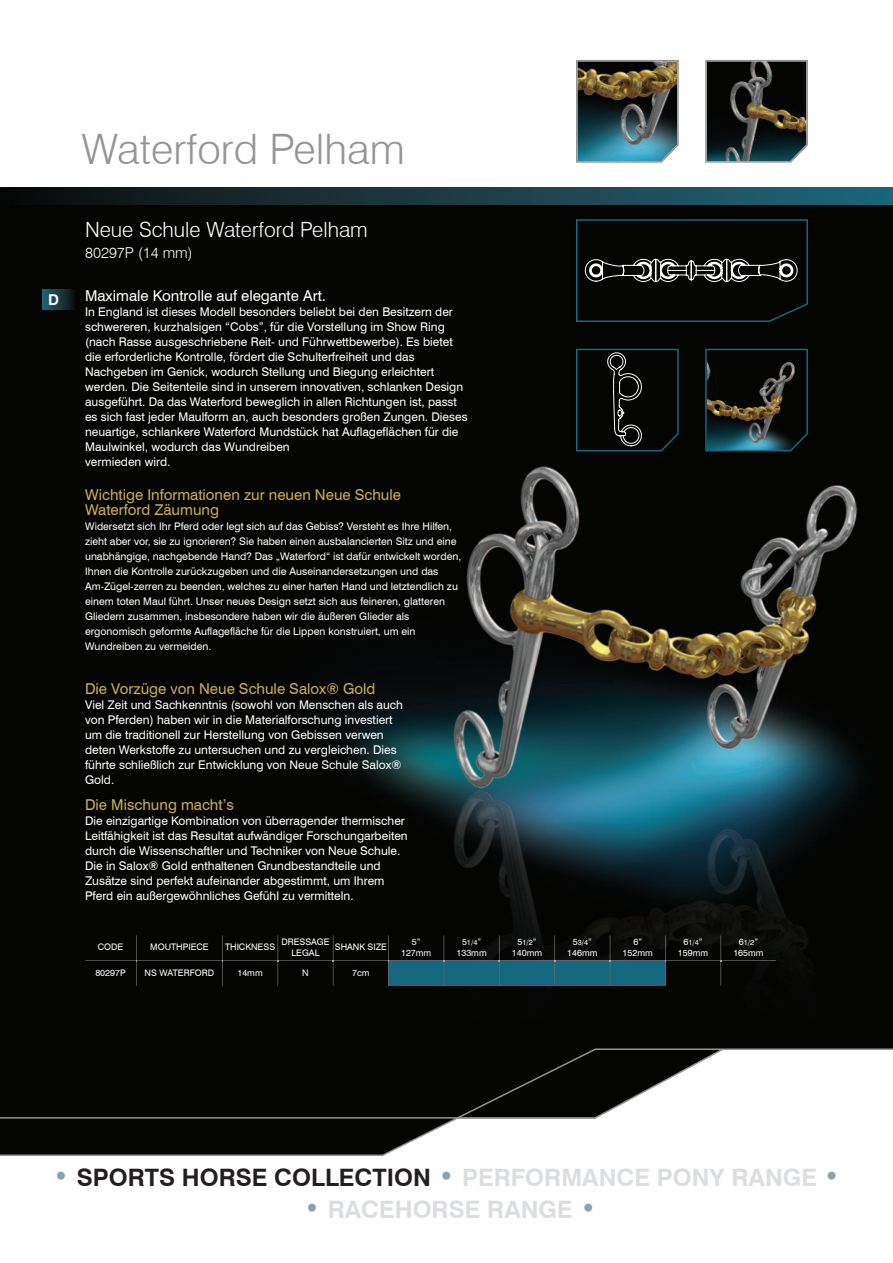
<style>
.page{position:relative;width:893px;height:1263px;background:#fff}
.page>*{position:absolute;margin:0;border:0;box-sizing:border-box;transform-origin:0 0}
.t1{font:300 42px "Swiss 721 BT";color:#939598}
.t2{font:700 24px "Swiss 721 BT";color:#231f20}
.t3{font:700 24px "Swiss 721 BT";color:#dcdddf}
.t4{font:300 21px "Swiss 721 BT";color:#fff}
.t5{font:15px/15px "Swiss 721 BT";color:#ccaf50}
.t6{font:15px "Swiss 721 BT";color:#fff}
.t7{font:300 15px "Swiss 721 BT";color:#fff}
.t8{font:700 15px "Swiss 721 BT";color:#fff}
.t9{font:12px/15px "Swiss 721 BT";color:#fff}
.t10{font:10.5px/15px "Swiss 721 BT";color:#fff}
.t11{font:9px/10.8px "Swiss 721 BT";color:#fff;text-align:center}
.t12{font:7.5px "Swiss 721 BT";color:#fff}
.s1{font-size:9px}
.s2{font-size:27px;color:#88a2b2}
.s3{color:#dcdddf}
</style>
<div class="page">
<img style="left:9px;top:204px;width:884px;height:844px">
<svg style="left:0;top:1048px;width:893px;height:108px"></svg>
<div style="left:0;top:187px;width:893px;height:17px;background:linear-gradient(to right,#100c0a,#22687c)"></div>
<svg style="left:43px;top:289px;width:31px;height:21px"></svg>
<img style="left:576px;top:60px;width:103px;height:103px">
<svg style="left:705px;top:60px;width:103px;height:103px;background:#2c2f2d"></svg>
<img style="left:705px;top:349px;width:103px;height:102px">
<svg style="left:576px;top:219px;width:232px;height:103px;background:#131716"></svg>
<svg style="left:576px;top:349px;width:103px;height:102px;background:#0f1514"></svg>
<div style="left:389px;top:961px;width:55px;height:25px;background:#156880"></div>
<div style="left:444px;top:961px;width:55px;height:25px;background:#156880"></div>
<div style="left:499px;top:961px;width:56px;height:25px;background:#156880"></div>
<div style="left:555px;top:961px;width:55px;height:25px;background:#156880"></div>
<div style="left:610px;top:961px;width:55px;height:25px;background:#156880"></div>
<img style="left:136px;top:935px;width:1px;height:51px">
<img style="left:222px;top:935px;width:1px;height:51px">
<img style="left:277px;top:935px;width:1px;height:51px">
<img style="left:333px;top:935px;width:1px;height:51px">
<img style="left:388px;top:935px;width:1px;height:51px">
<img style="left:444px;top:935px;width:1px;height:51px">
<img style="left:499px;top:935px;width:1px;height:51px">
<img style="left:554px;top:935px;width:1px;height:51px">
<img style="left:610px;top:935px;width:1px;height:51px">
<img style="left:665px;top:935px;width:1px;height:51px">
<img style="left:720px;top:935px;width:1px;height:51px">
<img style="left:85px;top:960px;width:691px;height:1px">
<h1 class="t1" style="left:82px;top:124px;width:324px">Waterford Pelham</h1>
<h3 class="t4" style="left:85px;top:217px;width:284px">Neue Schule Waterford Pelham</h3>
<p class="t7" style="left:85px;top:243px;width:109px">80297P (14 mm)</p>
<p class="t8" style="left:48px;top:290px;width:12px">D</p>
<p class="t6" style="left:85px;top:286px;width:242px">Maximale Kontrolle auf elegante Art.</p>
<p class="t9" style="left:85px;top:304px;width:384px">In England ist dieses Modell besonders beliebt bei den Besitzern der schwereren, kurzhalsigen “Cobs”, für die Vorstellung im Show Ring (nach Rasse ausgeschriebene Reit- und Führwettbewerbe). Es bietet die erforderliche Kontrolle, fördert die Schulterfreiheit und das Nachgeben im Genick, wodurch Stellung und Biegung erleichtert werden. Die Seitenteile sind in unserem innovativen, schlanken Design ausgeführt. Da das Waterford beweglich in allen Richtungen ist, passt es sich fast jeder Maulform an, auch besonders großen Zungen. Dieses neuartige, schlankere Waterford Mundstück hat Auflageflächen für die Maulwinkel, wodurch das Wundreiben<br>vermieden wird.</p>
<p class="t5" style="left:85px;top:487px;width:318px">Wichtige Informationen zur neuen Neue Schule<br>Waterford Zäumung</p>
<p class="t10" style="left:85px;top:519px;width:378px">Widersetzt sich Ihr Pferd oder legt sich auf das Gebiss? Versteht es Ihre Hilfen, zieht aber vor, sie zu ignorieren? Sie haben einen ausbalancierten Sitz und eine unabhängige, nachgebende Hand? Das „Waterford“ ist dafür entwickelt worden, Ihnen die Kontrolle zurückzugeben und die Auseinandersetzungen und das Am-Zügel-zerren zu beenden, welches zu einer harten Hand und letztendlich zu einem toten Maul führt. Unser neues Design setzt sich aus feineren, glatteren Gliedern zusammen, insbesondere haben wir die äußeren Glieder als ergonomisch geformte Auflagefläche für die Lippen konstruiert, um ein Wundreiben zu vermeiden.</p>
<p class="t5" style="left:85px;top:681px;width:292px">Die Vorzüge von Neue Schule Salox® Gold</p>
<p class="t9" style="left:85px;top:697px;width:319px">Viel Zeit und Sachkenntnis (sowohl von Menschen als auch von Pferden) haben wir in die Materialforschung investiert um die traditionell zur Herstellung von Gebissen verwen deten Werkstoffe zu untersuchen und zu vergleichen. Dies führte schließlich zur Entwicklung von Neue Schule Salox® Gold.</p>
<p class="t5" style="left:85px;top:797px;width:150px">Die Mischung macht’s</p>
<p class="t9" style="left:85px;top:813px;width:324px">Die einzigartige Kombination von überragender thermischer Leitfähigkeit ist das Resultat aufwändiger Forschungarbeiten durch die Wissenschaftler und Techniker von Neue Schule.<br>Die in Salox® Gold enthaltenen Grundbestandteile und Zusätze sind perfekt aufeinander abgestimmt, um Ihrem Pferd ein außergewöhnliches Gefühl zu vermitteln.</p>
<p class="t11" style="left:98px;top:941px;width:27px">CODE</p>
<p class="t11" style="left:150px;top:941px;width:60px">MOUTHPIECE</p>
<p class="t11" style="left:225px;top:941px;width:52px">THICKNESS</p>
<p class="t11" style="left:281px;top:936px;width:50px">DRESSAGE<br>LEGAL</p>
<p class="t11" style="left:335px;top:941px;width:54px">SHANK SIZE</p>
<p class="t11" style="left:401px;top:936px;width:32px">5”<br>127mm</p>
<p class="t12" style="left:462px;top:938px;width:21px"><span class="s1">5</span>1/4<span class="s1">”</span></p>
<p class="t11" style="left:456px;top:947px;width:32px">133mm</p>
<p class="t11" style="left:95px;top:967px;width:32px">80297P</p>
<p class="t11" style="left:145px;top:967px;width:71px">NS WATERFORD</p>
<p class="t11" style="left:237px;top:967px;width:27px">14mm</p>
<p class="t11" style="left:302px;top:967px;width:8px">N</p>
<p class="t11" style="left:352px;top:967px;width:19px">7cm</p>
<p class="t12" style="left:517px;top:938px;width:21px"><span class="s1">5</span>1/2<span class="s1">”</span></p>
<p class="t11" style="left:512px;top:947px;width:32px">140mm</p>
<p class="t12" style="left:573px;top:938px;width:21px"><span class="s1">5</span>3/4<span class="s1">”</span></p>
<p class="t11" style="left:567px;top:947px;width:32px">146mm</p>
<p class="t11" style="left:623px;top:936px;width:32px">6”<br>152mm</p>
<p class="t12" style="left:683px;top:938px;width:21px"><span class="s1">6</span>1/4<span class="s1">”</span></p>
<p class="t11" style="left:678px;top:947px;width:32px">159mm</p>
<p class="t12" style="left:739px;top:938px;width:21px"><span class="s1">6</span>1/2<span class="s1">”</span></p>
<p class="t11" style="left:733px;top:947px;width:32px">165mm</p>
<h2 class="t2" style="left:53px;top:1162px;width:788px"><span class="s2">•</span> SPORTS HORSE COLLECTION <span class="s2">•</span> <span class="s3">PERFORMANCE PONY RANGE</span> <span class="s2">•</span></h2>
<h2 class="t3" style="left:304px;top:1195px;width:294px"><span class="s2">•</span> RACEHORSE RANGE <span class="s2">•</span></h2>
</div>
